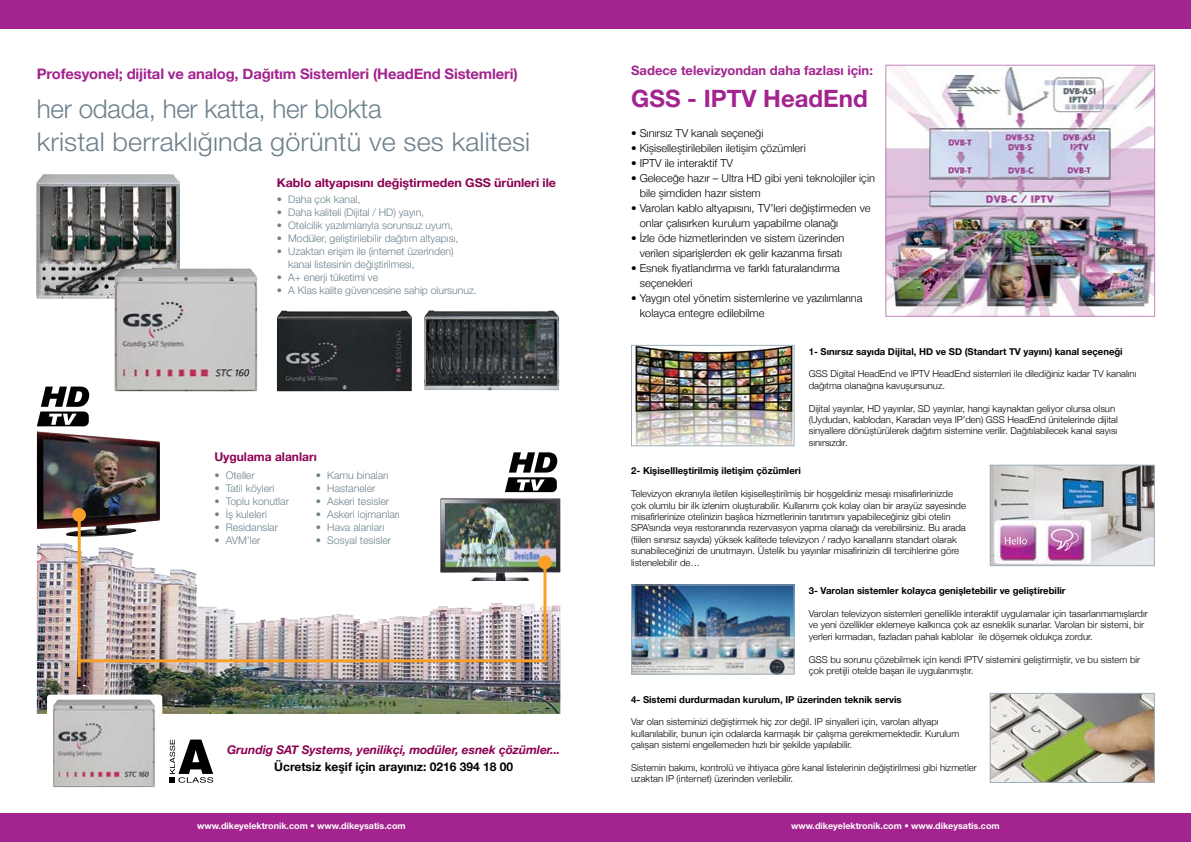
<style>
.page{position:relative;width:1191px;height:842px;background:#fff}
.page>*{position:absolute;margin:0;border:0;box-sizing:border-box;transform-origin:0 0}
.t1{font:300 26px/33px "Helvetica Neue LT Std";letter-spacing:.005em;color:#6c818d}
.t2{font:700 24px "Helvetica Neue LT Std";color:#a3238f}
.t3{font:700 14.5px "Helvetica Neue";letter-spacing:-.01em;color:#a3238f}
.t4{font:700 13px "Helvetica Neue LT Std";color:#a3238f}
.t5{font:italic 700 12px "Helvetica Neue";letter-spacing:-.005em;color:#8c0052}
.t6{font:700 12px "Helvetica Neue";letter-spacing:-.005em;color:#8c0052;scale:1.04 1}
.t7{font:700 12px "Helvetica Neue";color:#000}
.t8{font:700 12px "Helvetica Neue";letter-spacing:-.005em;color:#8c0052}
.t9{font:300 11px/15px "Helvetica Neue";color:#000}
.t10{font:300 10.5px/13px "Helvetica Neue LT Std";letter-spacing:-.005em;color:#6c818d}
.t11{font:300 9.5px/11.4px "Helvetica Neue";color:#000}
.t12{font:700 9.5px "Helvetica Neue";color:#000}
.t13{font:700 9px "Helvetica Neue LT Std";color:#fff}
</style>
<div class="page">
<div style="left:0;top:814px;width:1191px;height:28px;background:#a3238f"></div>
<img style="left:633px;top:587px;width:159px;height:85px">
<div style="left:631px;top:585px;width:163px;height:89px;border:1px solid #9eafb9"></div>
<img style="left:992px;top:467px;width:160px;height:97px">
<div style="left:990px;top:465px;width:164px;height:101px;border:1px solid #9eafb9"></div>
<img style="left:887px;top:67px;width:266px;height:248px">
<div style="left:885px;top:65px;width:270px;height:252px;border:1px solid #c385ba"></div>
<img style="left:633px;top:347px;width:159px;height:97px">
<div style="left:631px;top:345px;width:163px;height:101px;border:1px solid #9eafb9"></div>
<img style="left:992px;top:695px;width:160px;height:86px">
<div style="left:990px;top:693px;width:164px;height:90px;border:1px solid #9eafb9"></div>
<div style="left:0;top:0;width:1191px;height:28px;background:#a3238f"></div>
<img style="left:37px;top:544px;width:523px;height:170px">
<img style="left:440px;top:498px;width:120px;height:83px">
<img style="left:37px;top:431px;width:123px;height:106px">
<div style="left:72px;top:508px;width:14px;height:14px;background:#f99f27;border-radius:50%"></div>
<div style="left:538px;top:556px;width:14px;height:13px;background:#f99f27;border-radius:50%"></div>
<img style="left:76px;top:559px;width:472px;height:105px">
<img style="left:424px;top:310px;width:135px;height:80px">
<img style="left:277px;top:311px;width:135px;height:80px">
<svg style="left:37px;top:387px;width:52px;height:39px"></svg>
<svg style="left:505px;top:452px;width:52px;height:40px"></svg>
<svg style="left:170px;top:739px;width:43px;height:44px"></svg>
<div style="left:47px;top:694px;width:115px;height:100px;background:#fff;border-radius:3px"></div>
<img style="left:53px;top:699px;width:102px;height:88px">
<img style="left:36px;top:175px;width:143px;height:123px">
<img style="left:114px;top:268px;width:143px;height:123px">
<hr style="left:78px;top:512px;width:3px;height:165px;background:#f99f27">
<h3 class="t3" style="left:37px;top:62px;width:482px">Profesyonel; dijital ve analog, Dağıtım Sistemleri (HeadEnd Sistemleri)</h3>
<h1 class="t1" style="left:37px;top:91px;width:495px">her odada, her katta, her blokta<br>kristal berraklığında görüntü ve ses kalitesi</h1>
<p class="t6" style="left:277px;top:174px;width:270px">Kablo altyapısını değiştirmeden GSS ürünleri ile</p>
<p class="t10" style="left:277px;top:193px;width:85px">• Daha çok kanal,</p>
<p class="t10" style="left:277px;top:206px;width:149px">• Daha kaliteli (Dijital / HD) yayın,</p>
<p class="t10" style="left:277px;top:219px;width:178px">• Otelcilik yazılımlarıyla sorunsuz uyum,</p>
<p class="t10" style="left:277px;top:232px;width:183px">• Modüler, geliştirilebilir dağıtım altyapısı,</p>
<p class="t10" style="left:288px;top:245px;width:167px;text-indent:-11px">• Uzaktan erişim ile (internet üzerinden) kanal listesinin değiştirilmesi,</p>
<p class="t10" style="left:277px;top:271px;width:103px">• A+ enerji tüketimi ve</p>
<p class="t10" style="left:277px;top:284px;width:201px">• A Klas kalite güvencesine sahip olursunuz.</p>
<p class="t8" style="left:214px;top:448px;width:104px">Uygulama alanları</p>
<p class="t10" style="left:214px;top:468px;width:42px">• Oteller</p>
<p class="t10" style="left:214px;top:481px;width:61px">• Tatil köyleri</p>
<p class="t10" style="left:214px;top:494px;width:76px">• Toplu konutlar</p>
<p class="t10" style="left:214px;top:507px;width:54px">• İş kuleleri</p>
<p class="t10" style="left:214px;top:520px;width:65px">• Residanslar</p>
<p class="t10" style="left:214px;top:533px;width:48px">• AVM’ler</p>
<p class="t10" style="left:316px;top:468px;width:74px">• Kamu binaları</p>
<p class="t10" style="left:316px;top:481px;width:61px">• Hastaneler</p>
<p class="t10" style="left:316px;top:494px;width:75px">• Askeri tesisler</p>
<p class="t10" style="left:316px;top:507px;width:85px">• Askeri lojmanları</p>
<p class="t10" style="left:316px;top:520px;width:70px">• Hava alanları</p>
<p class="t10" style="left:316px;top:533px;width:77px">• Sosyal tesisler</p>
<p class="t5" style="left:227px;top:741px;width:335px">Grundig SAT Systems, yenilikçi, modüler, esnek çözümler...</p>
<p class="t7" style="left:274px;top:758px;width:240px">Ücretsiz keşif için arayınız: 0216 394 18 00</p>
<h3 class="t4" style="left:631px;top:62px;width:243px">Sadece televizyondan daha fazlası için:</h3>
<h2 class="t2" style="left:631px;top:83px;width:238px">GSS - IPTV HeadEnd</h2>
<p class="t9" style="left:631px;top:125px;width:134px">• Sınırsız TV kanalı seçeneği</p>
<p class="t9" style="left:631px;top:140px;width:176px">• Kişiselleştirilebilen iletişim çözümleri</p>
<p class="t9" style="left:631px;top:155px;width:103px">• IPTV ile interaktif TV</p>
<p class="t9" style="left:639px;top:170px;width:237px;text-indent:-9px">• Geleceğe hazır – Ultra HD gibi yeni teknolojiler için bile şimdiden hazır sistem</p>
<p class="t9" style="left:639px;top:200px;width:232px;text-indent:-9px">• Varolan kablo altyapısını, TV’leri değiştirmeden ve onlar çalısırken kurulum yapabilme olanağı</p>
<p class="t9" style="left:631px;top:230px;width:215px;text-align:center">• İzle öde hizmetlerinden ve sistem üzerinden verilen siparişlerden ek gelir kazanma fırsatı</p>
<p class="t9" style="left:639px;top:260px;width:202px;text-indent:-9px">• Esnek fiyatlandırma ve farklı faturalandırma seçenekleri</p>
<p class="t9" style="left:639px;top:290px;width:224px;text-indent:-9px">• Yaygın otel yönetim sistemlerine ve yazılımlarına kolayca entegre edilebilme</p>
<p class="t12" style="left:809px;top:344px;width:315px">1- Sınırsız sayıda Dijital, HD ve SD (Standart TV yayını) kanal seçeneği</p>
<p class="t11" style="left:809px;top:368px;width:329px">GSS Digital HeadEnd ve IPTV HeadEnd sistemleri ile dilediğiniz kadar TV kanalını dağıtma olanağına kavuşursunuz.</p>
<p class="t11" style="left:809px;top:402px;width:311px">Dijital yayınlar, HD yayınlar, SD yayınlar, hangi kaynaktan geliyor olursa olsun (Uydudan, kablodan, Karadan veya IP’den) GSS HeadEnd ünitelerinde dijital sinyallere dönüştürülerek dağıtım sistemine verilir. Dağıtılabilecek kanal sayısı sınırsızdır.</p>
<p class="t12" style="left:631px;top:464px;width:171px">2- Kişisellleştirilmiş iletişim çözümleri</p>
<p class="t11" style="left:631px;top:488px;width:336px">Televizyon ekranıyla iletilen kişiselleştirilmiş bir hoşgeldiniz mesajı misafirlerinizde çok olumlu bir ilk izlenim oluşturabilir. Kullanımı çok kolay olan bir arayüz sayesinde misafirlerinize otelinizin başlıca hizmetlerinin tanıtımını yapabileceğiniz gibi otelin SPA’sında veya restoranında rezervasyon yapma olanağı da verebilirsiniz. Bu arada (fiilen sınırsız sayıda) yüksek kalitede televizyon / radyo kanallarını standart olarak sunabileceğinizi de unutmayın. Üstelik bu yayınlar misafirinizin dil tercihlerine göre listenelebilir de…</p>
<p class="t12" style="left:809px;top:583px;width:258px">3- Varolan sistemler kolayca genişletebilir ve geliştirebilir</p>
<p class="t11" style="left:809px;top:607px;width:340px">Varolan televizyon sistemleri genellikle interaktif uygulamalar için tasarlanmamışlardır ve yeni özellikler eklemeye kalkınca çok az esneklik sunarlar. Varolan bir sistemi, bir yerleri kırmadan, fazladan pahalı kablolar ile döşemek oldukça zordur.</p>
<p class="t11" style="left:809px;top:653px;width:333px">GSS bu sorunu çözebilmek için kendi IPTV sistemini geliştirmiştir, ve bu sistem bir çok pretijli otelde başarı ile uygulanmıştır.</p>
<p class="t12" style="left:631px;top:692px;width:272px">4- Sistemi durdurmadan kurulum, IP üzerinden teknik servis</p>
<p class="t11" style="left:631px;top:716px;width:329px">Var olan sisteminizi değiştirmek hiç zor değil. IP sinyalleri için, varolan altyapı kullanılabilir, bunun için odalarda karmaşık bir çalışma gerekmemektedir. Kurulum çalışan sistemi engellemeden hızlı bir şekilde yapılabilir.</p>
<p class="t11" style="left:631px;top:761px;width:347px">Sistemin bakımı, kontrolü ve ihtiyaca göre kanal listelerinin değiştirilmesi gibi hizmetler uzaktan IP (internet) üzerinden verilebilir.</p>
<p class="t13" style="left:197px;top:820px;width:210px">www.dikeyelektronik.com • www.dikeysatis.com</p>
<p class="t13" style="left:791px;top:820px;width:210px">www.dikeyelektronik.com • www.dikeysatis.com</p>
</div>
